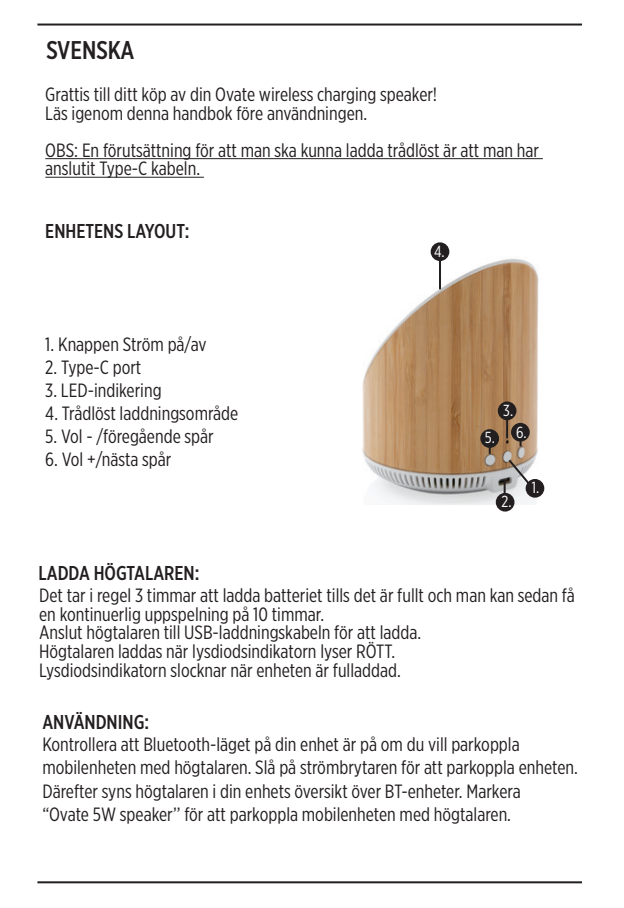
<style>
.page{position:relative;width:624px;height:908px;background:#fff}
.page>*{position:absolute;margin:0;border:0;box-sizing:border-box;transform-origin:0 0}
.t1{font:500 25.6px "Gotham X Narrow";color:#231f20}
.t2{font:500 20px "Gotham X Narrow";color:#231f20}
.t3{font:19.2px/18.4px "Gotham X Narrow";color:#231f20}
.t4{font:16px "Gotham X Narrow";color:#fff}
</style>
<div class="page">
<hr style="left:37px;top:24px;width:545px;height:2px;background:#231f20">
<hr style="left:37px;top:880px;width:545px;height:2px;background:#231f20">
<hr style="left:45px;top:158px;width:498px;height:1px;background:#231f20">
<hr style="left:45px;top:176px;width:159px;height:2px;background:#231f20">
<img style="left:362px;top:252px;width:183px;height:252px">
<div style="left:525px;top:479px;width:19px;height:18px;background:#231f20;border-radius:50%"></div>
<div style="left:497px;top:401px;width:19px;height:19px;background:#231f20;border-radius:50%"></div>
<div style="left:430px;top:242px;width:19px;height:19px;background:#231f20;border-radius:50%"></div>
<div style="left:495px;top:492px;width:19px;height:19px;background:#231f20;border-radius:50%"></div>
<div style="left:480px;top:429px;width:19px;height:18px;background:#231f20;border-radius:50%"></div>
<svg style="left:488px;top:447px;width:2px;height:6px"></svg>
<svg style="left:503px;top:457px;width:28px;height:36px"></svg>
<svg style="left:506px;top:420px;width:2px;height:18px"></svg>
<hr style="left:439px;top:258px;width:2px;height:31px;background:#231f20">
<div style="left:511px;top:422px;width:18px;height:19px;background:#231f20;border-radius:50%"></div>
<p class="t1" style="left:46px;top:35px;width:89px">SVENSKA</p>
<p class="t3" style="left:45px;top:85px;width:393px">Grattis till ditt köp av din Ovate wireless charging speaker!</p>
<p class="t3" style="left:45px;top:103px;width:323px">Läs igenom denna handbok före användningen.</p>
<p class="t3" style="left:45px;top:140px;width:495px">OBS: En förutsättning för att man ska kunna ladda trådlöst är att man har anslutit Type-C kabeln.</p>
<p class="t2" style="left:45px;top:218px;width:145px">ENHETENS LAYOUT:</p>
<p class="t3" style="left:45px;top:334px;width:163px">1. Knappen Ström på/av</p>
<p class="t3" style="left:45px;top:357px;width:98px">2. Type-C port</p>
<p class="t3" style="left:45px;top:380px;width:118px">3. LED-indikering</p>
<p class="t3" style="left:45px;top:403px;width:194px">4. Trådlöst laddningsområde</p>
<p class="t3" style="left:45px;top:426px;width:170px">5. Vol - /föregående spår</p>
<p class="t3" style="left:45px;top:449px;width:128px">6. Vol +/nästa spår</p>
<p class="t4" style="left:434px;top:241px;width:12px">4.</p>
<p class="t4" style="left:503px;top:400px;width:11px">3.</p>
<p class="t4" style="left:484px;top:428px;width:12px">5.</p>
<p class="t4" style="left:516px;top:422px;width:12px">6.</p>
<p class="t4" style="left:501px;top:491px;width:12px">2.</p>
<p class="t4" style="left:531px;top:477px;width:9px">1.</p>
<p class="t2" style="left:39px;top:560px;width:162px">LADDA HÖGTALAREN:</p>
<p class="t3" style="left:39px;top:585px;width:537px">Det tar i regel 3 timmar att ladda batteriet tills det är fullt och man kan sedan få en kontinuerlig uppspelning på 10 timmar.</p>
<p class="t3" style="left:39px;top:623px;width:383px">Anslut högtalaren till USB-laddningskabeln för att ladda.</p>
<p class="t3" style="left:39px;top:641px;width:357px">Högtalaren laddas när lysdiodsindikatorn lyser RÖTT.</p>
<p class="t3" style="left:39px;top:660px;width:363px">Lysdiodsindikatorn slocknar när enheten är fulladdad.</p>
<p class="t2" style="left:42px;top:710px;width:108px">ANVÄNDNING:</p>
<p class="t3" style="left:42px;top:732px;width:537px;line-height:23.2px">Kontrollera att Bluetooth-läget på din enhet är på om du vill parkoppla mobilenheten med högtalaren. Slå på strömbrytaren för att parkoppla enheten.<br>Därefter syns högtalaren i din enhets översikt över BT-enheter. Markera</p>
<p class="t3" style="left:42px;top:803px;width:470px">“Ovate 5W speaker’’ för att parkoppla mobilenheten med högtalaren.</p>
</div>
